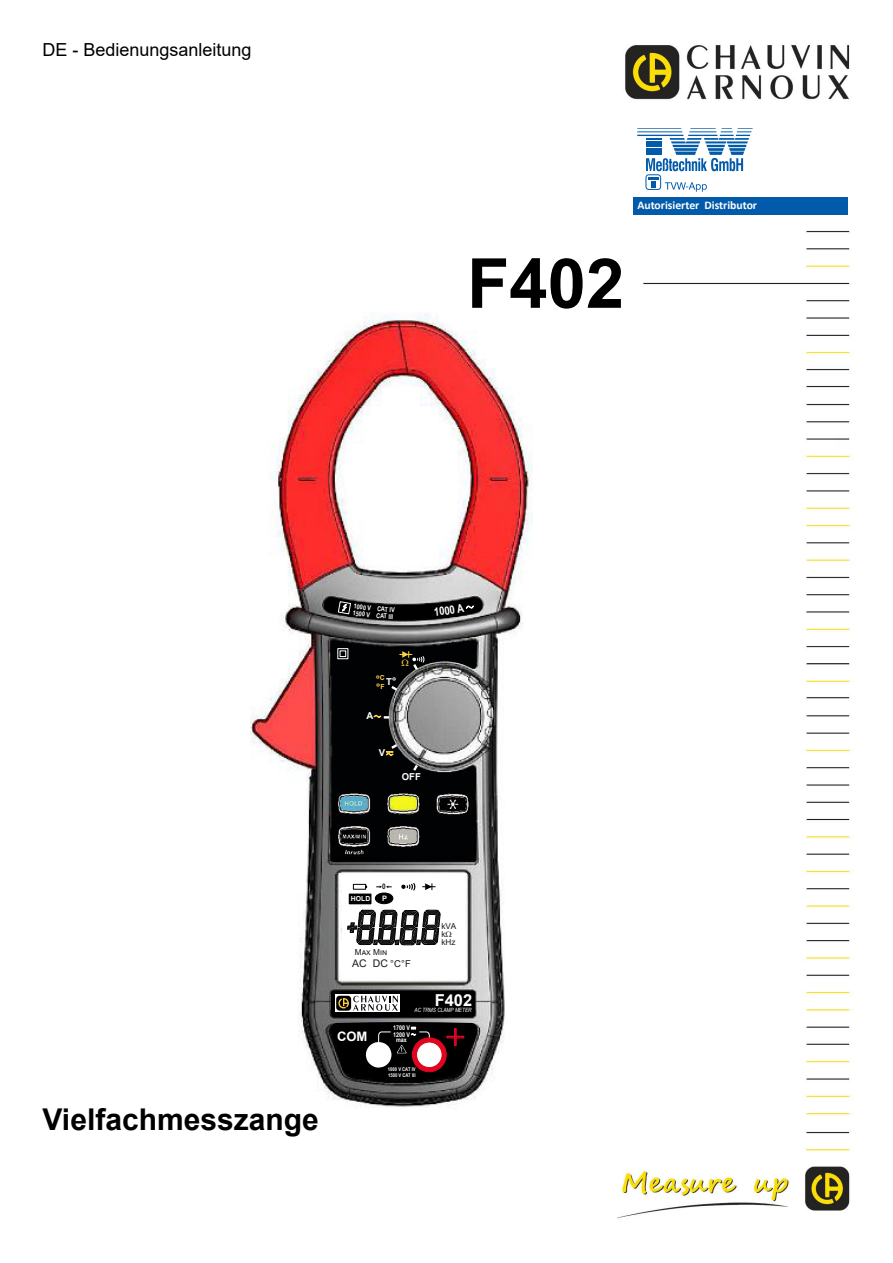
<style>
.page{position:relative;width:893px;height:1263px;background:#fff}
.page>*{position:absolute;margin:0;border:0;box-sizing:border-box;transform-origin:0 0}
.t1{font:700 69px "Arial";color:#000}
.t2{font:700 30px "Arial";color:#000}
.t3{font:18px "Arial";color:#000}
.t4{font:700 16.5px "Arial";color:#fff}
.t5{font:700 13.05px "Arial";color:#fff}
.t6{font:700 11.7px "Calibri";letter-spacing:-.005em;color:#fff}
.t7{font:10.5px "Arial";color:#1a171b}
.t8{font:700 10.35px "Arial";color:#fdd041}
.t9{font:700 9.6px "Arial";color:#fff}
.t10{font:9.45px "Arial";color:#1a171b}
.t11{font:8.25px "Arial";color:#1a171b}
.t12{font:700 7.8px "Arial Narrow";color:#1a171b}
.t13{font:700 7.5px "Arial";color:#f9f9f9}
.t14{font:700 6.9px "Arial";color:#fff}
.t15{font:700 6.45px/6.4px "Arial Narrow";color:#fff}
.t16{font:italic 5.85px "Arial Narrow";color:#fff}
.t17{font:700 5.1px/5.6px "Arial Narrow";color:#fff}
.s1{font-size:10.5px}
</style>
<div class="page">
<img style="left:618px;top:44px;width:233px;height:1174px">
<img style="left:251px;top:313px;width:281px;height:794px">
<img style="left:334px;top:787px;width:139px;height:70px">
<svg style="left:331px;top:990px;width:144px;height:26px"></svg>
<div style="left:432px;top:823px;width:40px;height:27px;background:#010203"></div>
<div style="left:338px;top:783px;width:40px;height:8px;background:#010203"></div>
<div style="left:625px;top:124px;width:268px;height:94px;background:#fff"></div>
<div style="left:633px;top:197px;width:78px;height:18px;background:#015aaa"></div>
<div style="left:666px;top:197px;width:77px;height:18px;background:#015aaa"></div>
<div style="left:736px;top:197px;width:78px;height:18px;background:#015aaa"></div>
<hr style="left:637px;top:135px;width:47px;height:1px;background:#015aaa">
<svg style="left:646px;top:128px;width:107px;height:43px"></svg>
<hr style="left:637px;top:128px;width:44px;height:1px;background:#015aaa">
<hr style="left:637px;top:131px;width:45px;height:1px;background:#015aaa">
<svg style="left:648px;top:177px;width:10px;height:10px"></svg>
<div style="left:646px;top:174px;width:15px;height:16px;border:1px solid #015aaa;border-radius:3px"></div>
<svg style="left:665px;top:182px;width:42px;height:10px"></svg>
<div style="left:770px;top:197px;width:78px;height:18px;background:#015aaa"></div>
<svg style="left:331px;top:1022px;width:146px;height:58px;background:#382b2c"></svg>
<svg style="left:341px;top:873px;width:125px;height:109px"></svg>
<svg style="left:331px;top:641px;width:146px;height:146px;background:#414242"></svg>
<svg style="left:323px;top:597px;width:160px;height:26px;background:#424242"></svg>
<h3 class="t3" style="left:43px;top:37px;width:211px">DE - Bedienungsanleitung</h3>
<p class="t6" style="left:637px;top:197px;width:121px">Autorisierter Distributor</p>
<h1 class="t1" style="left:467px;top:235px;width:159px">F402</h1>
<p class="t8" style="left:376px;top:672px;width:11px">°<sup>C</sup></p>
<p class="t9" style="left:386px;top:675px;width:12px">T <span class="s1">°</span></p>
<p class="t8" style="left:376px;top:680px;width:10px">°<sup>F</sup></p>
<p class="t9" style="left:366px;top:709px;width:8px">A</p>
<p class="t9" style="left:379px;top:746px;width:8px">V</p>
<p class="t9" style="left:402px;top:770px;width:21px">OFF</p>
<h2 class="t2" style="left:43px;top:1099px;width:278px">Vielfachmesszange</h2>
<p class="t14" style="left:351px;top:894px;width:21px">HOLD</p>
<p class="t12" style="left:382px;top:880px;width:5px">0</p>
<p class="t13" style="left:382px;top:893px;width:7px">P</p>
<p class="t11" style="left:355px;top:947px;width:34px">MAX MIN</p>
<p class="t7" style="left:352px;top:956px;width:37px">AC DC</p>
<p class="t10" style="left:390px;top:957px;width:22px">°C°F</p>
<p class="t11" style="left:441px;top:920px;width:17px">kVA</p>
<p class="t11" style="left:441px;top:928px;width:6px">k</p>
<p class="t11" style="left:441px;top:936px;width:16px">kHz</p>
<p class="t5" style="left:337px;top:1027px;width:32px">COM</p>
<h3 class="t4" style="left:435px;top:988px;width:39px">F402</h3>
<p class="t16" style="left:415px;top:1006px;width:59px">AC TRMS CLAMP METER</p>
<p class="t15" style="left:393px;top:1024px;width:18px">1700 V<br>1200 V</p>
<p class="t15" style="left:396px;top:1036px;width:12px">max</p>
<p class="t17" style="left:388px;top:1066px;width:29px">1000 V CAT IV<br>1500 V CAT III</p>
</div>
